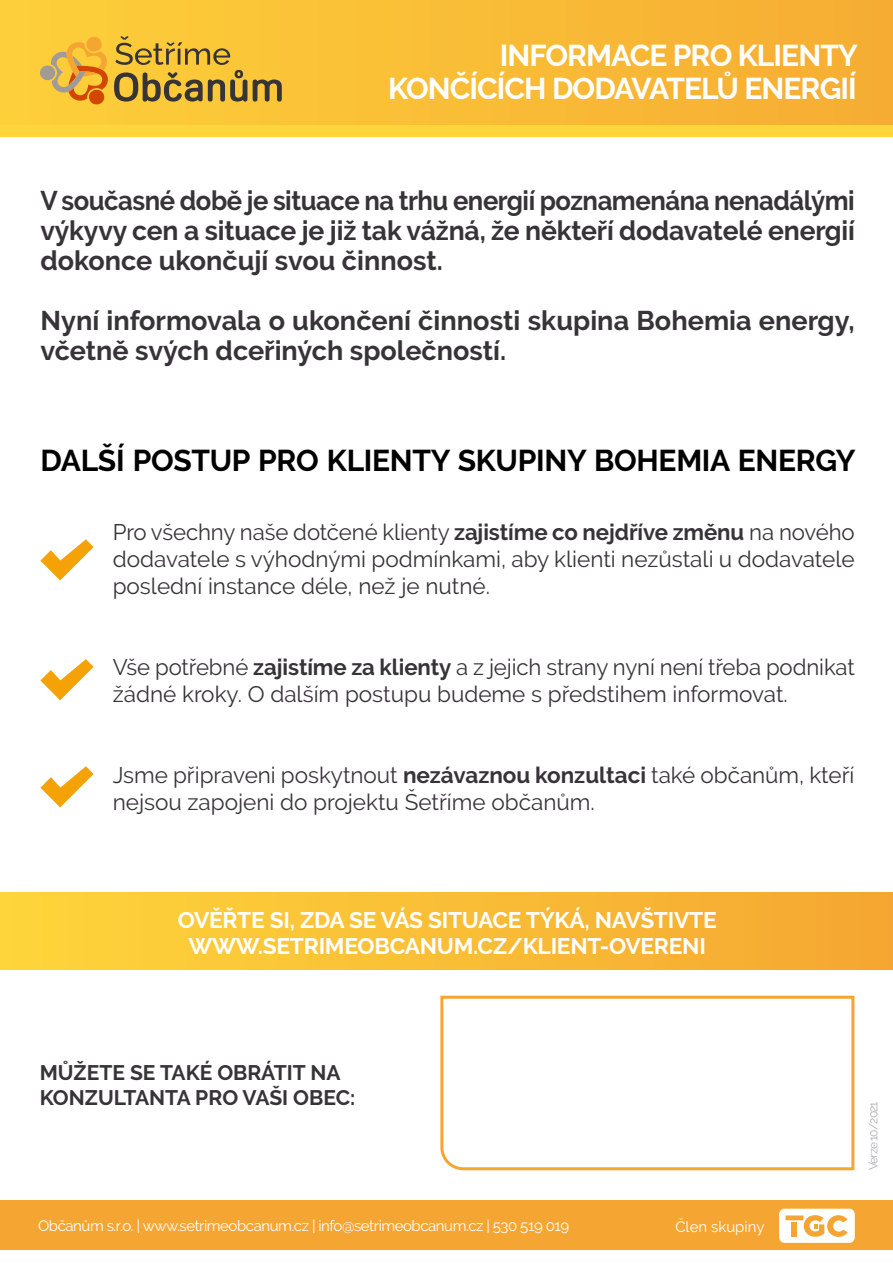
<style>
.page{position:relative;width:893px;height:1263px;background:#fff}
.page>*{position:absolute;margin:0;border:0;box-sizing:border-box;transform-origin:0 0}
.t1{font:700 30px/33px "Raleway";letter-spacing:-.03em;color:#fff;text-align:right}
.t2{font:700 30px "Raleway";letter-spacing:-.01em;color:#000}
.t3{font:700 27px/30px "Raleway";color:#373437;text-align:justify;scale:.95 1}
.t4{font:700 27px/30px "Raleway";color:#373437}
.t5{font:22.5px/27px "Raleway";color:#373437}
.t6{font:700 22.5px/25.5px "Raleway";letter-spacing:-.01em;color:#fff;text-align:center}
.t7{font:700 21px/25.2px "Raleway";color:#373437}
.t8{font:15px "Raleway";letter-spacing:-.03em;color:#fff}
.t9{font:15px "Raleway";color:#fff}
.t10{font:12px "Raleway";letter-spacing:-.07em;color:#aeafb2}
.s1{font-weight:700}
</style>
<div class="page">
<div style="left:0;top:1200px;width:893px;height:50px;background:#f5a532"></div>
<div style="left:779px;top:1209px;width:76px;height:34px;background:#fff;border-radius:6px"></div>
<svg style="left:785px;top:1215px;width:63px;height:22px"></svg>
<div style="left:0;top:5px;width:893px;height:131px;background:#fed53b"></div>
<div style="left:0;top:0;width:893px;height:125px;background:linear-gradient(to right,#fdd03a,#f6ac33)"></div>
<svg style="left:253px;top:80px;width:29px;height:22px"></svg>
<svg style="left:39px;top:36px;width:208px;height:70px"></svg>
<svg style="left:440px;top:995px;width:415px;height:176px"></svg>
<div style="left:0;top:892px;width:893px;height:78px;background:linear-gradient(to right,#fed53b,#f5a732)"></div>
<svg style="left:40px;top:539px;width:54px;height:41px"></svg>
<svg style="left:40px;top:659px;width:54px;height:41px"></svg>
<svg style="left:40px;top:766px;width:54px;height:41px"></svg>
<h1 class="t1" style="left:388px;top:39px;width:471px">INFORMACE PRO KLIENTY<br>KONČÍCÍCH DODAVATELŮ ENERGIÍ</h1>
<p class="t3" style="left:40px;top:186px;width:859px">V současné době je situace na trhu energií poznamenána nenadálými výkyvy cen a situace je již tak vážná, že někteří dodavatelé energií dokonce ukončují svou činnost.</p>
<p class="t4" style="left:40px;top:306px;width:816px">Nyní informovala o ukončení činnosti skupina Bohemia energy, včetně svých dceřiných společností.</p>
<h1 class="t2" style="left:40px;top:443px;width:817px">DALŠÍ POSTUP PRO KLIENTY SKUPINY BOHEMIA ENERGY</h1>
<p class="t5" style="left:113px;top:519px;width:744px;text-align:justify">Pro všechny naše dotčené klienty <span class="s1">zajistíme co nejdříve změnu</span> na nového dodavatele s výhodnými podmínkami, aby klienti nezůstali u dodavatele poslední instance déle, než je nutné.</p>
<p class="t5" style="left:113px;top:654px;width:744px">Vše potřebné <span class="s1">zajistíme za klienty</span> a z jejich strany nyní není třeba podnikat žádné kroky. O dalším postupu budeme s předstihem informovat.</p>
<p class="t5" style="left:113px;top:762px;width:743px">Jsme připraveni poskytnout <span class="s1">nezávaznou konzultaci</span> také občanům, kteří nejsou zapojeni do projektu Šetříme občanům.</p>
<p class="t6" style="left:178px;top:908px;width:540px">OVĚŘTE SI, ZDA SE VÁS SITUACE TÝKÁ, NAVŠTIVTE<br>WWW.SETRIMEOBCANUM.CZ/KLIENT-OVERENI</p>
<p class="t7" style="left:40px;top:1060px;width:317px">MŮŽETE SE TAKÉ OBRÁTIT NA<br>KONZULTANTA PRO VAŠI OBEC:</p>
<p class="t8" style="left:38px;top:1217px;width:533px">Občanům s.r.o. | www.setrimeobcanum.cz | info@setrimeobcanum.cz | 530 519 019</p>
<p class="t9" style="left:675px;top:1218px;width:91px">Člen skupiny</p>
<p class="t10" style="left:866px;top:1170px;width:70px;rotate:-90deg">Verze 10/2021</p>
</div>
